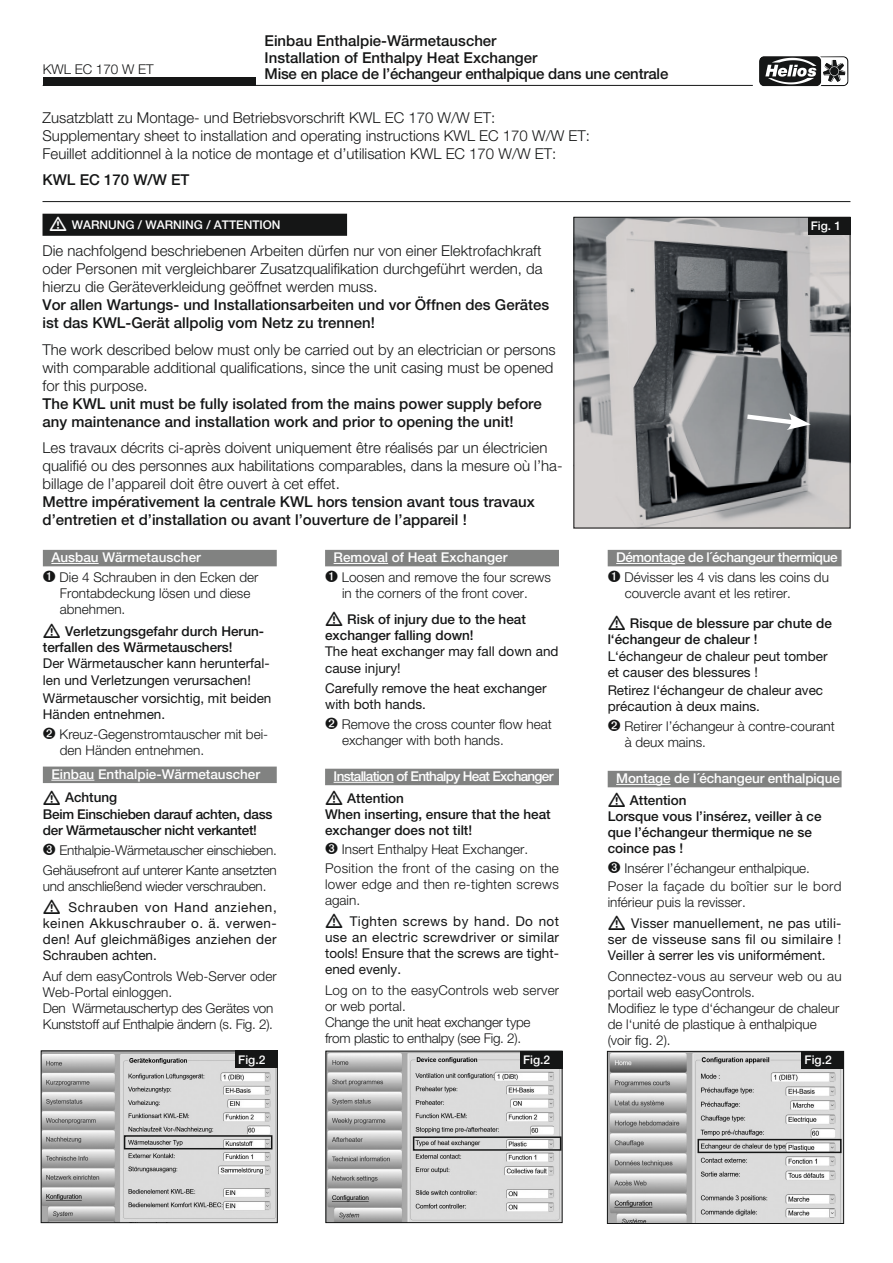
<style>
.page{position:relative;width:893px;height:1263px;background:#fff}
.page>*{position:absolute;margin:0;border:0;box-sizing:border-box;transform-origin:0 0}
.t1{font:300 15px/18px "Helvetica Neue";color:#151616}
.t2{font:500 15px/18px "Helvetica Neue";color:#151616}
.t3{font:300 13.5px/16.2px "Helvetica Neue";color:#151616}
.t4{font:13.5px/16.2px "Helvetica Neue";color:#151616}
.t5{font:500 13.5px/16.2px "Helvetica Neue";color:#151616}
.t6{font:300 13.5px/16.2px "Helvetica Neue";letter-spacing:-.02em;color:#151616}
.t7{font:500 13.5px "Helvetica Neue";letter-spacing:-.01em;color:#fff}
.t8{font:500 13.5px/16.2px "Helvetica Neue";letter-spacing:-.02em;color:#151616}
.t9{font:300 13.5px/18.3px "Helvetica Neue";letter-spacing:.02em;color:#151616}
.t10{font:500 13.5px "Helvetica Neue";letter-spacing:-.05em;color:#fff}
.t11{font:500 13.5px "Helvetica Neue";letter-spacing:-.03em;color:#fff}
.t12{font:500 12px "Helvetica Neue";color:#fff}
</style>
<div class="page">
<hr style="left:43px;top:85px;width:710px;height:1px;background:#151616">
<div style="left:43px;top:77px;width:212px;height:8px;background:#151616"></div>
<div style="left:757px;top:55px;width:94px;height:32px;background:linear-gradient(to bottom,#fff,#fff)"></div>
<svg style="left:759px;top:56px;width:89px;height:30px"></svg>
<div style="left:43px;top:550px;width:234px;height:16px;background:#818281"></div>
<hr style="left:51px;top:563px;width:48px;height:1px;background:#fff">
<div style="left:43px;top:766px;width:234px;height:17px;background:#818281"></div>
<hr style="left:51px;top:780px;width:43px;height:1px;background:#fff">
<img style="left:43px;top:1052px;width:233px;height:169px">
<div style="left:41px;top:1050px;width:237px;height:173px;border:1px solid #151616"></div>
<div style="left:124px;top:1135px;width:148px;height:14px;border:2px solid #151616"></div>
<div style="left:235px;top:1051px;width:43px;height:17px;background:#151616"></div>
<hr style="left:43px;top:201px;width:807px;height:1px;background:#151616">
<div style="left:43px;top:214px;width:303px;height:21px;background:#151616"></div>
<div style="left:43px;top:214px;width:304px;height:22px;border:2px solid #151616"></div>
<div style="left:325px;top:550px;width:234px;height:16px;background:#818281"></div>
<hr style="left:334px;top:563px;width:54px;height:1px;background:#fff">
<div style="left:325px;top:769px;width:234px;height:16px;background:#818281"></div>
<hr style="left:334px;top:782px;width:59px;height:1px;background:#fff">
<img style="left:328px;top:1053px;width:232px;height:168px">
<div style="left:326px;top:1051px;width:236px;height:172px;border:1px solid #151616"></div>
<div style="left:413px;top:1136px;width:148px;height:15px;border:2px solid #151616"></div>
<div style="left:520px;top:1051px;width:43px;height:17px;background:#151616"></div>
<div style="left:608px;top:550px;width:234px;height:16px;background:#818281"></div>
<hr style="left:616px;top:563px;width:69px;height:1px;background:#fff">
<div style="left:608px;top:771px;width:234px;height:16px;background:#818281"></div>
<hr style="left:616px;top:784px;width:54px;height:1px;background:#fff">
<img style="left:609px;top:1053px;width:233px;height:169px">
<div style="left:607px;top:1051px;width:237px;height:173px;border:1px solid #151616"></div>
<div style="left:697px;top:1139px;width:145px;height:14px;border:2px solid #151616"></div>
<div style="left:801px;top:1051px;width:43px;height:17px;background:#151616"></div>
<svg style="left:575px;top:219px;width:273px;height:307px;background:#8c8c8e"></svg>
<svg style="left:743px;top:412px;width:68px;height:18px"></svg>
<div style="left:573px;top:217px;width:277px;height:311px;border:1px solid #151616"></div>
<div style="left:808px;top:217px;width:42px;height:17px;background:#151616"></div>
<p class="t3" style="left:43px;top:61px;width:113px">KWL EC 170 W ET</p>
<p class="t2" style="left:265px;top:33px;width:405px;line-height:16.5px">Einbau Enthalpie-Wärmetauscher<br>Installation of Enthalpy Heat Exchanger<br>Mise en place de l’échangeur enthalpique dans une centrale</p>
<p class="t1" style="left:43px;top:108px;width:549px">Zusatzblatt zu Montage- und Betriebsvorschrift KWL EC 170 W/W ET:<br>Supplementary sheet to installation and operating instructions KWL EC 170 W/W ET:<br>Feuillet additionnel à la notice de montage et d’utilisation KWL EC 170 W/W ET:</p>
<p class="t2" style="left:43px;top:171px;width:148px">KWL EC 170 W/W ET</p>
<p class="t12" style="left:72px;top:218px;width:210px">WARNUNG / WARNING / ATTENTION</p>
<p class="t12" style="left:811px;top:219px;width:32px">Fig. 1</p>
<p class="t1" style="left:43px;top:241px;width:502px;text-align:justify">Die nachfolgend beschriebenen Arbeiten dürfen nur von einer Elektrofachkraft oder Personen mit vergleichbarer Zusatzqualifikation durchgeführt werden, da hierzu die Geräteverkleidung geöffnet werden muss.</p>
<p class="t2" style="left:43px;top:296px;width:508px">Vor allen Wartungs- und Installationsarbeiten und vor Öffnen des Gerätes ist das KWL-Gerät allpolig vom Netz zu trennen!</p>
<p class="t1" style="left:43px;top:340px;width:515px">The work described below must only be carried out by an electrician or persons with comparable additional qualifications, since the unit casing must be opened for this purpose.</p>
<p class="t2" style="left:43px;top:394px;width:501px">The KWL unit must be fully isolated from the mains power supply before any maintenance and installation work and prior to opening the unit!</p>
<p class="t1" style="left:43px;top:438px;width:522px">Les travaux décrits ci-après doivent uniquement être réalisés par un électricien qualifié ou des personnes aux habilitations comparables, dans la mesure où l’ha&shy;billage de l’appareil doit être ouvert à cet effet.</p>
<p class="t2" style="left:43px;top:493px;width:494px">Mettre impérativement la centrale KWL hors tension avant tous travaux d’entretien et d’installation ou avant l’ouverture de l’appareil !</p>
<p class="t7" style="left:51px;top:549px;width:151px">Ausbau Wärmetauscher</p>
<p class="t3" style="left:60px;top:569px;width:200px">Die 4 Schrauben in den Ecken der<br>Frontabdeckung lösen und diese abnehmen.</p>
<p class="t5" style="left:43px;top:623px;width:223px;text-indent:22px">Verletzungsgefahr durch Herun&shy;terfallen des Wärmetauschers!</p>
<p class="t4" style="left:43px;top:655px;width:228px">Der Wärmetauscher kann herunterfal&shy;len und Verletzungen verursachen!</p>
<p class="t4" style="left:43px;top:690px;width:230px">Wärmetauscher vorsichtig, mit beiden<br>Händen entnehmen.</p>
<p class="t3" style="left:60px;top:726px;width:210px">Kreuz-Gegenstromtauscher mit bei&shy;den Händen entnehmen.</p>
<p class="t7" style="left:51px;top:766px;width:210px">Einbau Enthalpie-Wärmetauscher</p>
<p class="t8" style="left:43px;top:789px;width:231px;text-indent:22px">Achtung<br>Beim Einschieben darauf achten, dass der Wärmetauscher nicht verkantet!</p>
<p class="t3" style="left:43px;top:839px;width:235px;line-height:20.4px;text-align:right">Enthalpie-Wärmetauscher einschieben.<br>Gehäusefront auf unterer Kante ansetzten</p>
<p class="t3" style="left:43px;top:878px;width:225px">und anschließend wieder verschrauben.</p>
<p class="t4" style="left:43px;top:899px;width:235px;text-align:justify;text-indent:26px">Schrauben von Hand anziehen, keinen Akkuschrauber o. ä. verwen&shy;den! Auf gleichmäßiges anziehen der Schrauben achten.</p>
<p class="t6" style="left:43px;top:968px;width:235px">Auf dem easyControls Web-Server oder Web-Portal einloggen.<br>Den Wärmetauschertyp des Gerätes von Kunststoff auf Enthalpie ändern (s. Fig. 2).</p>
<p class="t12" style="left:238px;top:1052px;width:29px">Fig.2</p>
<p class="t7" style="left:334px;top:549px;width:175px">Removal of Heat Exchanger</p>
<p class="t3" style="left:342px;top:569px;width:211px">Loosen and remove the four screws in the corners of the front cover.</p>
<p class="t5" style="left:325px;top:611px;width:202px;text-indent:22px">Risk of injury due to the heat exchanger falling down!</p>
<p class="t4" style="left:325px;top:643px;width:235px">The heat exchanger may fall down and cause injury!</p>
<p class="t4" style="left:325px;top:680px;width:223px">Carefully remove the heat exchanger with both hands.</p>
<p class="t3" style="left:342px;top:716px;width:211px">Remove the cross counter flow heat exchanger with both hands.</p>
<p class="t10" style="left:334px;top:768px;width:221px">Installation of Enthalpy Heat Exchanger</p>
<p class="t5" style="left:325px;top:789px;width:227px;text-indent:22px">Attention<br>When inserting, ensure that the heat exchanger does not tilt!</p>
<p class="t9" style="left:325px;top:840px;width:235px;text-indent:17px">Insert Enthalpy Heat Exchanger.<br>Position the front of the casing on the</p>
<p class="t3" style="left:325px;top:876px;width:235px">lower edge and then re-tighten screws again.</p>
<p class="t4" style="left:325px;top:913px;width:235px;text-align:justify;text-indent:25px">Tighten screws by hand. Do not use an electric screwdriver or similar tools! Ensure that the screws are tight&shy;ened evenly.</p>
<p class="t6" style="left:325px;top:982px;width:235px">Log on to the easyControls web server or web portal.<br>Change the unit heat exchanger type from plastic to enthalpy (see Fig. 2).</p>
<p class="t12" style="left:523px;top:1053px;width:29px">Fig.2</p>
<p class="t11" style="left:616px;top:549px;width:223px">Démontage de l´échangeur thermique</p>
<p class="t3" style="left:624px;top:569px;width:206px">Dévisser les 4 vis dans les coins du couvercle avant et les retirer.</p>
<p class="t5" style="left:608px;top:615px;width:226px;text-indent:22px">Risque de blessure par chute de l‘échangeur de chaleur !</p>
<p class="t4" style="left:608px;top:648px;width:221px">L‘échangeur de chaleur peut tomber et causer des blessures !</p>
<p class="t4" style="left:608px;top:682px;width:217px">Retirez l‘échangeur de chaleur avec précaution à deux mains.</p>
<p class="t3" style="left:624px;top:718px;width:212px">Retirer l’échangeur à contre-courant à deux mains.</p>
<p class="t7" style="left:616px;top:770px;width:225px">Montage de l´échangeur enthalpique</p>
<p class="t5" style="left:608px;top:792px;width:215px;text-indent:22px">Attention<br>Lorsque vous l’insérez, veiller à ce que l’échangeur thermique ne se coince pas !</p>
<p class="t3" style="left:608px;top:859px;width:235px;line-height:18.3px;text-indent:17px">Insérer l’échangeur enthalpique.<br>Poser la façade du boîtier sur le bord</p>
<p class="t3" style="left:608px;top:894px;width:140px">inférieur puis la revisser.</p>
<p class="t4" style="left:608px;top:915px;width:235px;text-align:justify;text-indent:23px">Visser manuellement, ne pas utili&shy;ser de visseuse sans fil ou similaire !<br>Veiller à serrer les vis uniformément.</p>
<p class="t3" style="left:608px;top:967px;width:235px">Connectez-vous au serveur web ou au portail web easyControls.<br>Modifiez le type d‘échangeur de chaleur de l‘unité de plastique à enthalpique (voir fig. 2).</p>
<p class="t12" style="left:804px;top:1053px;width:29px">Fig.2</p>
</div>
